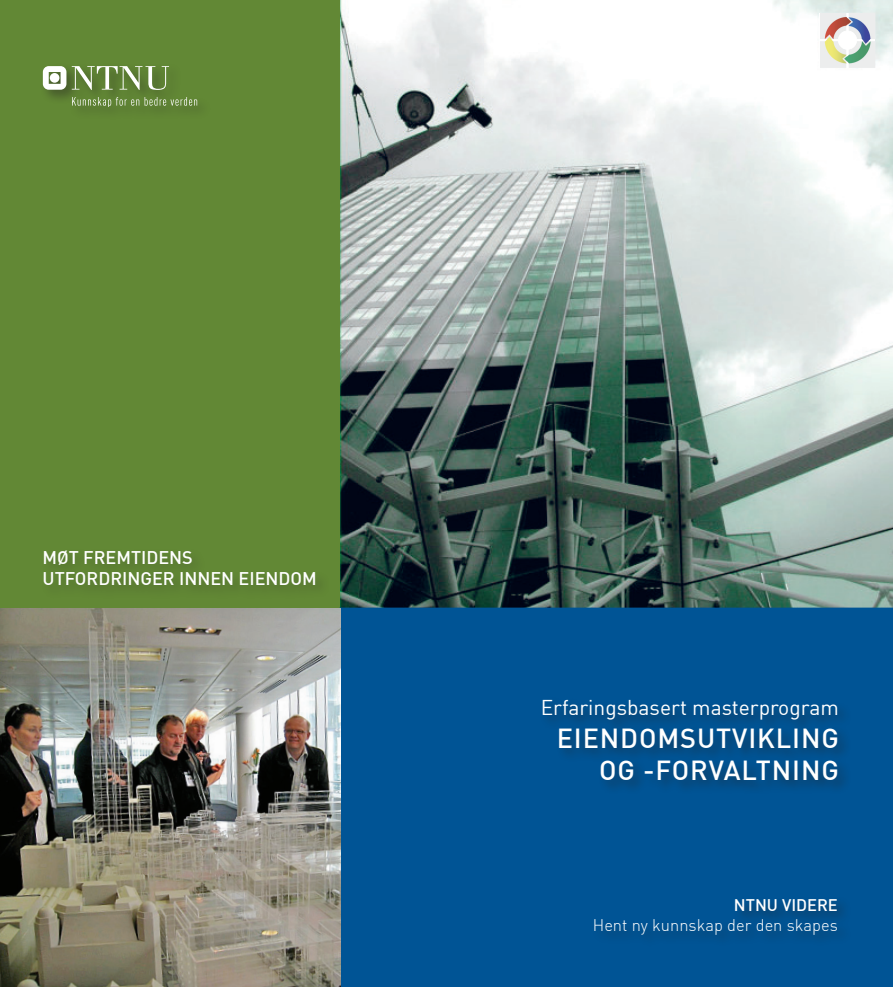
<style>
.page{position:relative;width:893px;height:987px;background:#fff}
.page>*{position:absolute;margin:0;border:0;box-sizing:border-box;transform-origin:0 0}
.t1{font:500 27px/32.4px "DIN";letter-spacing:.035em;color:#fff;text-align:right}
.t2{font:21px "DIN";color:#fff}
.t3{font:500 18px/21.6px "DIN";color:#fff}
.t4{font:300 16.5px "DIN";color:#fff}
.t5{font:500 16.5px "DIN";color:#fff}
</style>
<div class="page">
<div style="left:0;top:0;width:340px;height:608px;background:#628835"></div>
<img style="left:340px;top:0;width:553px;height:607px">
<div style="left:339px;top:607px;width:554px;height:379px;background:#005495"></div>
<img style="left:0;top:608px;width:340px;height:378px">
<div style="left:540px;top:696px;width:312px;height:99px;background:#231f20;opacity:.5"></div>
<div style="left:40px;top:63px;width:172px;height:58px;background:#231f20;opacity:.5"></div>
<svg style="left:72px;top:97px;width:67px;height:10px"></svg>
<svg style="left:145px;top:97px;width:52px;height:9px"></svg>
<svg style="left:43px;top:66px;width:23px;height:24px"></svg>
<div style="left:50px;top:73px;width:9px;height:10px;background:#fff;border-radius:50%"></div>
<svg style="left:72px;top:66px;width:97px;height:24px"></svg>
<div style="left:41px;top:547px;width:289px;height:53px;background:#608434"></div>
<div style="left:591px;top:895px;width:261px;height:53px;background:#005292"></div>
<img style="left:820px;top:13px;width:55px;height:55px">
<p class="t3" style="left:43px;top:546px;width:276px">MØT FREMTIDENS<br>UTFORDRINGER INNEN EIENDOM</p>
<p class="t2" style="left:541px;top:694px;width:300px">Erfaringsbasert masterprogram</p>
<h1 class="t1" style="left:557px;top:720px;width:284px">EIENDOMSUTVIKLING<br>OG -FORVALTNING</h1>
<p class="t5" style="left:734px;top:894px;width:106px">NTNU VIDERE</p>
<p class="t4" style="left:593px;top:914px;width:247px">Hent ny kunnskap der den skapes</p>
</div>
